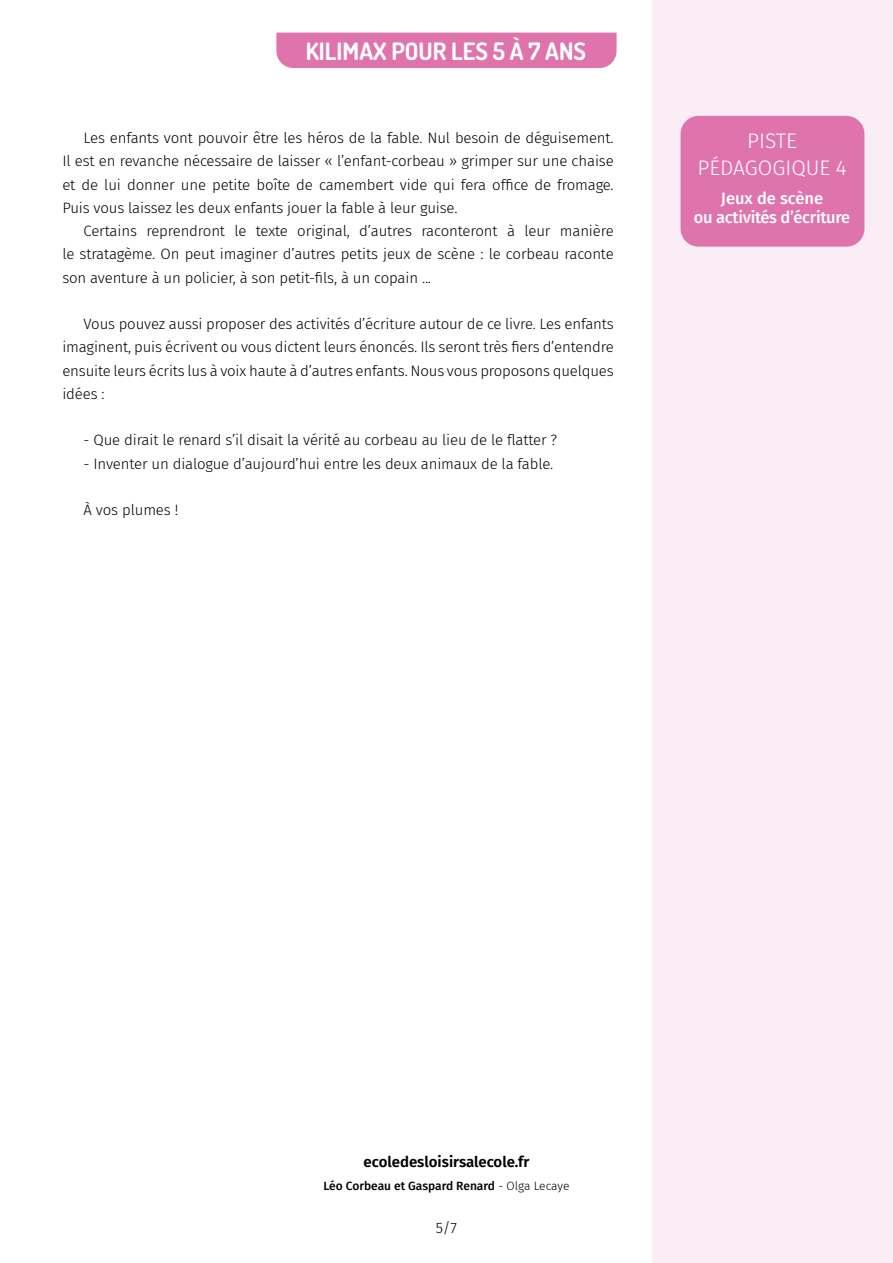
<style>
.page{position:relative;width:893px;height:1263px;background:#fff}
.page>*{position:absolute;margin:0;border:0;box-sizing:border-box;transform-origin:0 0}
.t1{font:700 24px "Dosis";color:#fff}
.t2{font:300 21px/27px "Fira Sans";color:#fff;text-align:center}
.t3{font:500 16.5px/19.8px "Fira Sans";letter-spacing:-.02em;color:#fff;text-align:center}
.t4{font:300 15px/23.2px "Fira Sans";letter-spacing:-.01em;color:#000;text-align:justify}
.t5{font:600 15px "Fira Sans";color:#000}
.t6{font:500 12px "Fira Sans";color:#000}
.s1{font-weight:300}
</style>
<div class="page">
<div style="left:652px;top:0;width:241px;height:1263px;background:#faedf6"></div>
<div style="left:276px;top:33px;width:341px;height:35px;background:#df73ab"></div>
<div style="left:680px;top:116px;width:184px;height:131px;background:#df73ab;border-radius:18px"></div>
<h1 class="t1" style="left:306px;top:35px;width:282px">KILIMAX POUR LES 5 À 7 ANS</h1>
<p class="t4" style="left:62px;top:126px;width:553px;text-indent:21px">Les enfants vont pouvoir être les héros de la fable. Nul besoin de déguisement.<br>Il est en revanche nécessaire de laisser « l’enfant-corbeau » grimper sur une chaise et de lui donner une petite boîte de camembert vide qui fera office de fromage.<br>Puis vous laissez les deux enfants jouer la fable à leur guise.</p>
<p class="t4" style="left:62px;top:219px;width:553px;text-indent:21px">Certains reprendront le texte original, d’autres raconteront à leur manière le stratagème. On peut imaginer d’autres petits jeux de scène : le corbeau raconte son aventure à un policier, à son petit-fils, à un copain ...</p>
<p class="t4" style="left:62px;top:312px;width:553px;text-indent:21px">Vous pouvez aussi proposer des activités d’écriture autour de ce livre. Les enfants imaginent, puis écrivent ou vous dictent leurs énoncés. Ils seront très fiers d’entendre ensuite leurs écrits lus à voix haute à d’autres enfants. Nous vous proposons quelques idées :</p>
<p class="t4" style="left:84px;top:428px;width:475px">- Que dirait le renard s’il disait la vérité au corbeau au lieu de le flatter ?</p>
<p class="t4" style="left:84px;top:452px;width:471px">- Inventer un dialogue d’aujourd’hui entre les deux animaux de la fable.</p>
<p class="t4" style="left:84px;top:498px;width:96px">À vos plumes !</p>
<h2 class="t2" style="left:697px;top:127px;width:151px">PISTE<br>PÉDAGOGIQUE 4</h2>
<p class="t3" style="left:694px;top:187px;width:158px">Jeux de scène<br>ou activités d’écriture</p>
<p class="t5" style="left:364px;top:1149px;width:167px">ecoledesloisirsalecole.fr</p>
<p class="t6" style="left:323px;top:1176px;width:248px">Léo Corbeau et Gaspard Renard <span class="s1">- Olga Lecaye</span></p>
<p class="t4" style="left:436px;top:1216px;width:23px">5/7</p>
</div>
